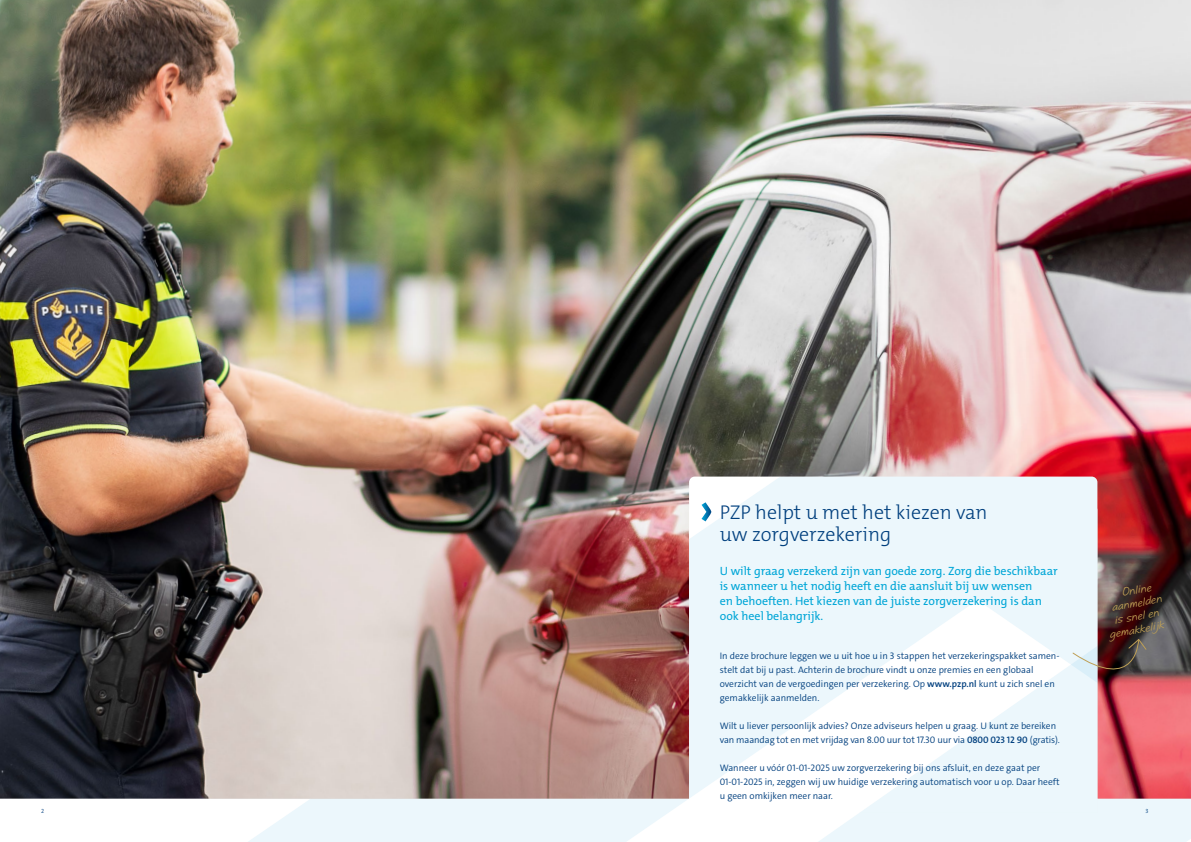
<style>
.page{position:relative;width:1191px;height:842px;background:#fff}
.page>*{position:absolute;margin:0;border:0;box-sizing:border-box;transform-origin:0 0}
.t1{font:300 20px/22px "The Mix Os F";color:#003f7e}
.t2{font:12px/15px "The Mix Os F";color:#00a6d7}
.t3{font:italic 11px "Andrea II Print Slant";color:#be9f55}
.t4{font:300 9.5px/14px "The Sans C4 s";color:#003f7e}
.t5{font:300 6px "The Sans C4 s";color:#003f7e}
.s1{font-weight:600}
</style>
<div class="page">
<svg style="left:248px;top:799px;width:440px;height:43px;background:#eef8fc"></svg>
<div style="left:819px;top:799px;width:372px;height:43px;background:#ecf7fc"></div>
<img style="left:0;top:0;width:1191px;height:799px">
<svg style="left:689px;top:477px;width:408px;height:322px;background:#eef7fc"></svg>
<svg style="left:805px;top:574px;width:292px;height:239px;fill:#ecf7fc"></svg>
<svg style="left:701px;top:502px;width:10px;height:19px"></svg>
<svg style="left:1072px;top:638px;width:75px;height:57px;background:#97767a"></svg>
<p class="t5" style="left:41px;top:807px;width:5px">2</p>
<h1 class="t1" style="left:720px;top:501px;width:269px">PZP helpt u met het kiezen van uw zorgverzekering</h1>
<p class="t2" style="left:720px;top:563px;width:339px">U wilt graag verzekerd zijn van goede zorg. Zorg die beschikbaar is wanneer u het nodig heeft en die aansluit bij uw wensen<br>en behoeften. Het kiezen van de juiste zorgverzekering is dan ook heel belangrijk.</p>
<p class="t4" style="left:720px;top:648px;width:341px">In deze brochure leggen we u uit hoe u in 3 stappen het verzekeringspakket samen&shy;stelt dat bij u past. Achterin de brochure vindt u onze premies en een globaal overzicht van de vergoedingen per verzekering. Op <span class="s1">www.pzp.nl</span> kunt u zich snel en gemakkelijk aanmelden.</p>
<p class="t4" style="left:720px;top:718px;width:342px">Wilt u liever persoonlijk advies? Onze adviseurs helpen u graag. U kunt ze bereiken van maandag tot en met vrijdag van 8.00 uur tot 17.30 uur via <span class="s1">0800 023 12 90</span> (gratis).</p>
<p class="t4" style="left:720px;top:760px;width:341px">Wanneer u vóór 01-01-2025 uw zorgverzekering bij ons afsluit, en deze gaat per<br>01-01-2025 in, zeggen wij uw huidige verzekering automatisch voor u op. Daar heeft u geen omkijken meer naar.</p>
<p class="t3" style="left:1121px;top:586px;width:31px;rotate:-10deg">Online</p>
<p class="t3" style="left:1110px;top:601px;width:52px;rotate:-10deg">aanmelden</p>
<p class="t3" style="left:1113px;top:613px;width:47px;rotate:-10deg">is snel en</p>
<p class="t3" style="left:1108px;top:628px;width:57px;rotate:-10deg">gemakkelijk</p>
<p class="t5" style="left:1145px;top:807px;width:4px">3</p>
</div>
